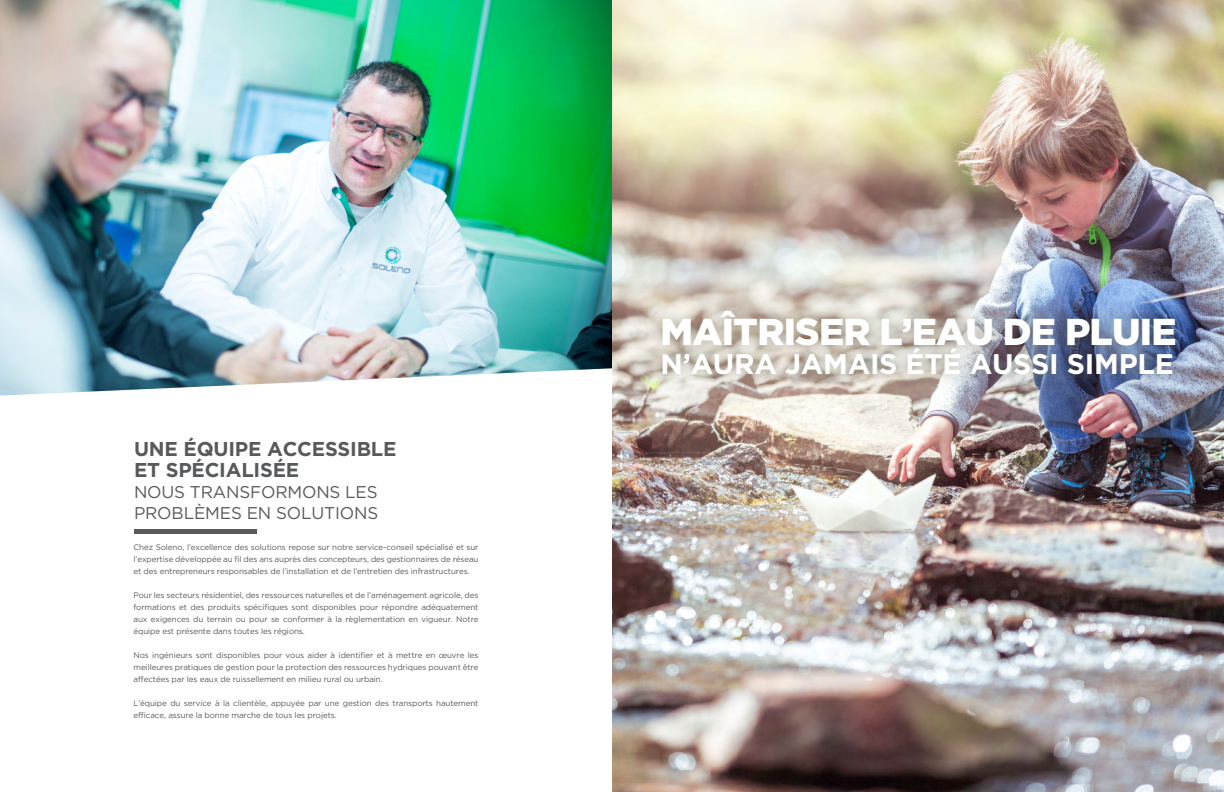
<style>
.page{position:relative;width:1224px;height:792px;background:#fff}
.page>*{position:absolute;margin:0;border:0;box-sizing:border-box;transform-origin:0 0}
.t1{font:900 37.4px "Gotham HTF";letter-spacing:-.02em;color:#fff}
.t2{font:700 28.3px "Gotham HTF";letter-spacing:-.01em;color:#fff}
.t3{font:700 20px/21px "Gotham HTF";letter-spacing:-.01em;color:#58595b}
.t4{font:17px/21px "Gotham HTF";letter-spacing:-.01em;color:#58595b}
.t5{font:8px/12px "Gotham HTF";letter-spacing:-.01em;color:#58595b;text-align:justify}
</style>
<div class="page">
<div style="left:134px;top:529px;width:123px;height:5px;background:#58595b"></div>
<img style="left:0;top:0;width:612px;height:396px">
<img style="left:612px;top:0;width:612px;height:792px">
<div style="left:648px;top:297px;width:541px;height:93px;background:#483b21;opacity:.46"></div>
<h3 class="t3" style="left:134px;top:438px;width:264px">UNE ÉQUIPE ACCESSIBLE<br>ET SPÉCIALISÉE</h3>
<h3 class="t4" style="left:134px;top:481px;width:246px">NOUS TRANSFORMONS LES<br>PROBLÈMES EN SOLUTIONS</h3>
<p class="t5" style="left:133px;top:541px;width:347px">Chez Soleno, l’excellence des solutions repose sur notre service-conseil spécialisé et sur l’expertise développée au fil des ans auprès des concepteurs, des gestionnaires de réseau et des entrepreneurs responsables de l’installation et de l’entretien des infrastructures.</p>
<p class="t5" style="left:133px;top:589px;width:347px">Pour les secteurs résidentiel, des ressources naturelles et de l’aménagement agricole, des formations et des produits spécifiques sont disponibles pour répondre adéquatement aux exigences du terrain ou pour se conformer à la règlementation en vigueur. Notre équipe est présente dans toutes les régions.</p>
<p class="t5" style="left:133px;top:649px;width:347px">Nos ingénieurs sont disponibles pour vous aider à identifier et à mettre en œuvre les meilleures pratiques de gestion pour la protection des ressources hydriques pouvant être affectées par les eaux de ruissellement en milieu rural ou urbain.</p>
<p class="t5" style="left:133px;top:697px;width:347px">L’équipe du service à la clientèle, appuyée par une gestion des transports hautement efficace, assure la bonne marche de tous les projets.</p>
<h1 class="t1" style="left:661px;top:311px;width:517px">MAÎTRISER L’EAU DE PLUIE</h1>
<h2 class="t2" style="left:661px;top:348px;width:515px">N’AURA JAMAIS ÉTÉ AUSSI SIMPLE</h2>
</div>
